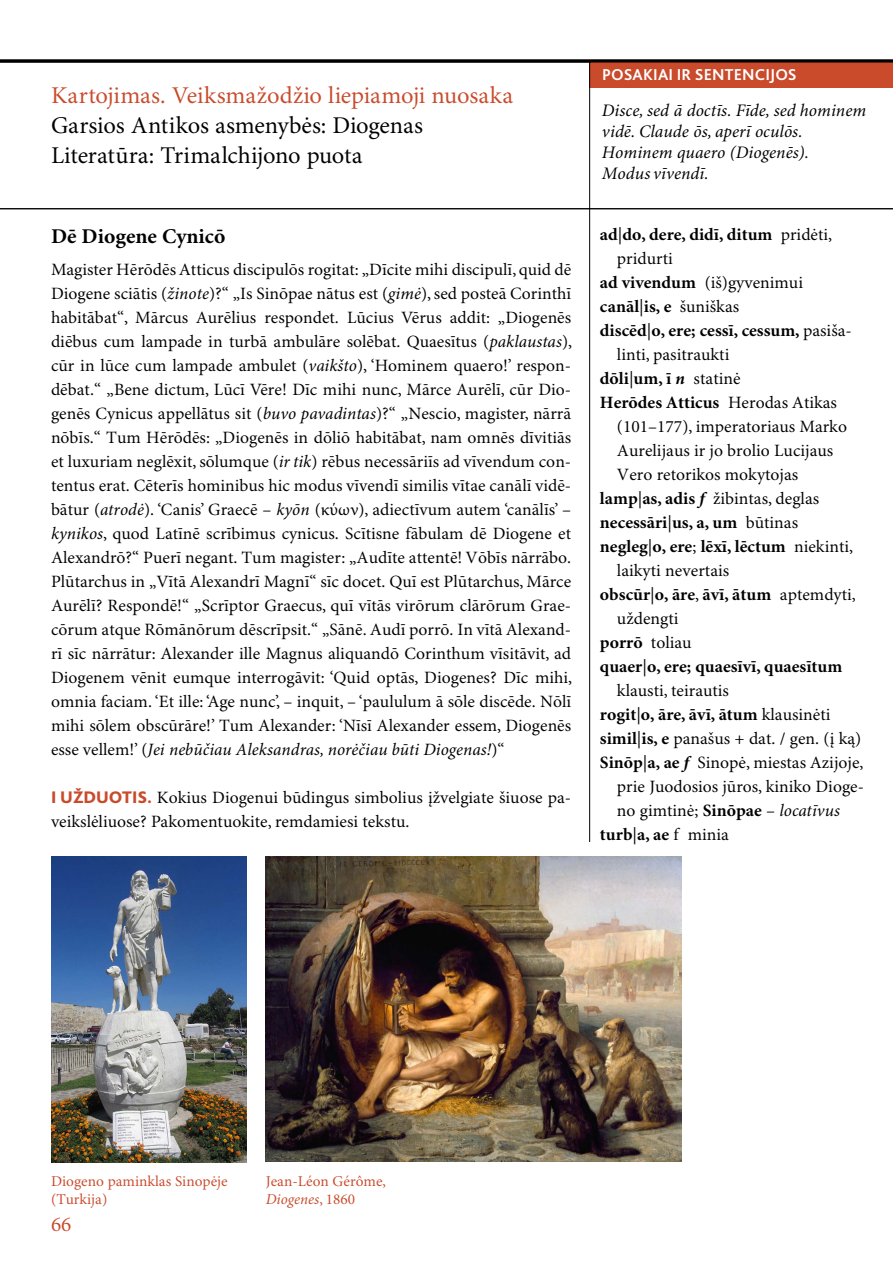
<style>
.page{position:relative;width:893px;height:1263px;background:#fff}
.page>*{position:absolute;margin:0;border:0;box-sizing:border-box;transform-origin:0 0}
.TEMOS{font:24px "Minion Pro Kir";letter-spacing:-.005em;color:#000}
.TEMOS-2{font:24px "Minion Pro Kir";letter-spacing:-.005em;color:#c94b2c}
.PAVADINIMAS{font:700 21px "Minion Pro Kir";color:#000}
.PAVADINIMAS-2{font:21px "Minion Pro Kir";color:#c94b2c}
.POsakiai{font:italic 17.55px/21px "Minion Pro Kir";color:#000}
.TEKSTAS{font:17.25px/24px "Minion Pro Kir";color:#000;text-align:justify}
.zodynas{font:17.25px/24px "Minion Pro Kir";color:#000}
.zodynas-2{font:700 17.25px/24px "Minion Pro Kir";color:#000}
.POSAKIAI_IR_SENTENC{font:700 16.5px "Bliss 2";letter-spacing:.01em;color:#fff}
.NUOTRAUKOS{font:15px/18px "Minion Pro Kir";color:#c94b2c}
.s1{font-style:italic}
.s2{font-family:"Bliss 2";font-weight:800;font-size:17.55px;color:#c94b2c}
.s3{font-weight:400}
.s4{font-weight:700}
.s5{font-weight:700;font-style:italic}
</style>
<div class="page">
<hr style="left:589px;top:61px;width:1px;height:781px;background:#000">
<div style="left:591px;top:61px;width:302px;height:26px;background:#c94b2c"></div>
<hr style="left:0;top:208px;width:893px;height:1px;background:#000">
<hr style="left:0;top:60px;width:893px;height:3px;background:#000">
<img style="left:266px;top:856px;width:416px;height:306px">
<img style="left:51px;top:856px;width:196px;height:306px">
<p class="TEMOS-2" style="left:51px;top:79px;width:464px">Kartojimas. Veiksmažodžio liepiamoji nuosaka</p>
<p class="TEMOS" style="left:51px;top:109px;width:373px">Garsios Antikos asmenybės: Diogenas</p>
<p class="TEMOS" style="left:51px;top:139px;width:313px">Literatūra: Trimalchijono puota</p>
<p class="PAVADINIMAS" style="left:51px;top:222px;width:176px">Dē Diogene Cynicō</p>
<p class="TEKSTAS" style="left:51px;top:258px;width:523px">Magister Hērōdēs Atticus discipulōs rogitat: „Dīcite mihi discipulī, quid dē Diogene sciātis (<span class="s1">žinote</span>)?“ „Is Sinōpae nātus est (<span class="s1">gimė</span>), sed posteā Corinthī habitābat“, Mārcus Aurēlius respondet. Lūcius Vērus addit: „Diogenēs diēbus cum lampade in turbā ambulāre solēbat. Quaesītus (<span class="s1">paklaustas</span>), cūr in lūce cum lampade ambulet (<span class="s1">vaikšto</span>), ‘Hominem quaero!’ respon&shy;dēbat.“ „Bene dictum, Lūcī Vēre! Dīc mihi nunc, Mārce Aurēlī, cūr Dio&shy;genēs Cynicus appellātus sit (<span class="s1">buvo pavadintas</span>)?“ „Nescio, magister, nārrā nōbīs.“ Tum Hērōdēs: „Diogenēs in dōliō habitābat, nam omnēs dīvitiās et luxuriam neglēxit, sōlumque (<span class="s1">ir tik</span>) rēbus necessāriīs ad vīvendum con&shy;tentus erat. Cēterīs hominibus hic modus vīvendī similis vītae canālī vidē&shy;bātur (<span class="s1">atrodė</span>). ‘Canis’ Graecē – <span class="s1">kyōn</span> (κύων), adiectīvum autem ‘canālīs’ – <span class="s1">kynikos</span>, quod Latīnē scrībimus cynicus. Scītisne fābulam dē Diogene et Alexandrō?“ Puerī negant. Tum magister: „Audīte attentē! Vōbīs nārrābo.<br>Plūtarchus in „Vītā Alexandrī Magnī“ sīc docet. Quī est Plūtarchus, Mārce Aurēlī? Respondē!“ „Scrīptor Graecus, quī vītās virōrum clārōrum Grae&shy;cōrum atque Rōmānōrum dēscrīpsit.“ „Sānē. Audī porrō. In vītā Alexand&shy;rī sīc nārrātur: Alexander ille Magnus aliquandō Corinthum vīsitāvit, ad Diogenem vēnit eumque interrogāvit: ‘Quid optās, Diogenes? Dīc mihi, omnia faciam. ‘Et ille: ‘Age nunc’, – inquit, – ‘paululum ā sōle discēde. Nōlī mihi sōlem obscūrāre!’ Tum Alexander: ‘Nīsī Alexander essem, Diogenēs esse vellem!’ (<span class="s1">Jei nebūčiau Aleksandras, norėčiau būti Diogenas!</span>)“</p>
<p class="TEKSTAS" style="left:51px;top:786px;width:522px"><span class="s2">I UŽDUOTIS.</span> Kokius Diogenui būdingus simbolius įžvelgiate šiuose pa&shy;veikslėliuose? Pakomentuokite, remdamiesi tekstu.</p>
<p class="POSAKIAI_IR_SENTENC" style="left:600px;top:65px;width:196px">POSAKIAI IR SENTENCIJOS</p>
<p class="POSAKIAI_IR_SENTENC" style="left:602px;top:65px;width:196px">POSAKIAI IR SENTENCIJOS</p>
<p class="POsakiai" style="left:602px;top:100px;width:266px">Disce, sed ā doctīs. Fīde, sed hominem vidē. Claude ōs, aperī oculōs.<br>Hominem quaero (Diogenēs).<br>Modus vīvendī.</p>
<p class="zodynas-2" style="left:617px;top:222px;width:217px;text-indent:-17px">ad<span class="s3">|</span>do, dere, didī, ditum <span class="s3">pridėti, pridurti</span></p>
<p class="zodynas" style="left:600px;top:270px;width:205px"><span class="s4">ad vivendum</span> (iš)gyvenimui</p>
<p class="zodynas-2" style="left:600px;top:294px;width:141px">canāl<span class="s3">|</span>is, e <span class="s3">šuniškas</span></p>
<p class="zodynas-2" style="left:617px;top:318px;width:236px;text-indent:-17px">discēd<span class="s3">|</span>o, ere; cessī, cessum, <span class="s3">pasiša&shy;linti, pasitraukti</span></p>
<p class="zodynas-2" style="left:600px;top:366px;width:142px">dōli<span class="s3">|</span>um, ī <span class="s1">n</span> <span class="s3">statinė</span></p>
<p class="zodynas" style="left:617px;top:390px;width:232px;text-indent:-17px"><span class="s4">Herōdes Atticus</span> Herodas Atikas (101–177), imperatoriaus Marko<br>Aurelijaus ir jo brolio Lucijaus<br>Vero retorikos mokytojas</p>
<p class="zodynas" style="left:600px;top:486px;width:221px"><span class="s4">lamp</span>|<span class="s4">as, adis</span> <span class="s5">f</span> žibintas, deglas</p>
<p class="zodynas-2" style="left:600px;top:510px;width:200px">necessāri<span class="s3">|</span>us, a, um <span class="s3">būtinas</span></p>
<p class="zodynas" style="left:617px;top:534px;width:238px;text-indent:-17px"><span class="s4">negleg</span>|<span class="s4">o, ere</span>; <span class="s4">lēxī, lēctum</span> niekinti, laikyti nevertais</p>
<p class="zodynas" style="left:617px;top:582px;width:240px;text-indent:-17px"><span class="s4">obscūr</span>|<span class="s4">o, āre</span>, <span class="s4">āvī, ātum</span> aptemdyti, uždengti</p>
<p class="zodynas" style="left:600px;top:630px;width:93px"><span class="s4">porrō</span> toliau</p>
<p class="zodynas-2" style="left:617px;top:654px;width:227px;text-indent:-17px">quaer<span class="s3">|</span>o, ere; quaesīvī, quaesītum <span class="s3">klausti, teirautis</span></p>
<p class="zodynas-2" style="left:600px;top:702px;width:232px">rogit<span class="s3">|</span>o, āre, āvī, ātum <span class="s3">klausinėti</span></p>
<p class="zodynas" style="left:600px;top:726px;width:263px"><span class="s4">simil</span>|<span class="s4">is, e</span> panašus + dat. / gen. (į ką)</p>
<p class="zodynas" style="left:617px;top:750px;width:249px;text-align:justify;text-indent:-17px"><span class="s4">Sinōp</span>|<span class="s4">a, ae</span> <span class="s5">f</span> Sinopė, miestas Azijoje, prie Juodosios jūros, kiniko Dioge&shy;no gimtinė; <span class="s4">Sinōpae</span> – <span class="s1">locatīvus</span></p>
<p class="zodynas-2" style="left:600px;top:822px;width:130px">turb<span class="s3">|</span>a, ae <span class="s3">f minia</span></p>
<p class="NUOTRAUKOS" style="left:51px;top:1172px;width:178px">Diogeno paminklas Sinopėje (Turkija)</p>
<p class="PAVADINIMAS-2" style="left:51px;top:1210px;width:22px">66</p>
<p class="NUOTRAUKOS" style="left:266px;top:1172px;width:122px">Jean-Léon Gérôme,<br><span class="s1">Diogenes</span>, 1860</p>
</div>
